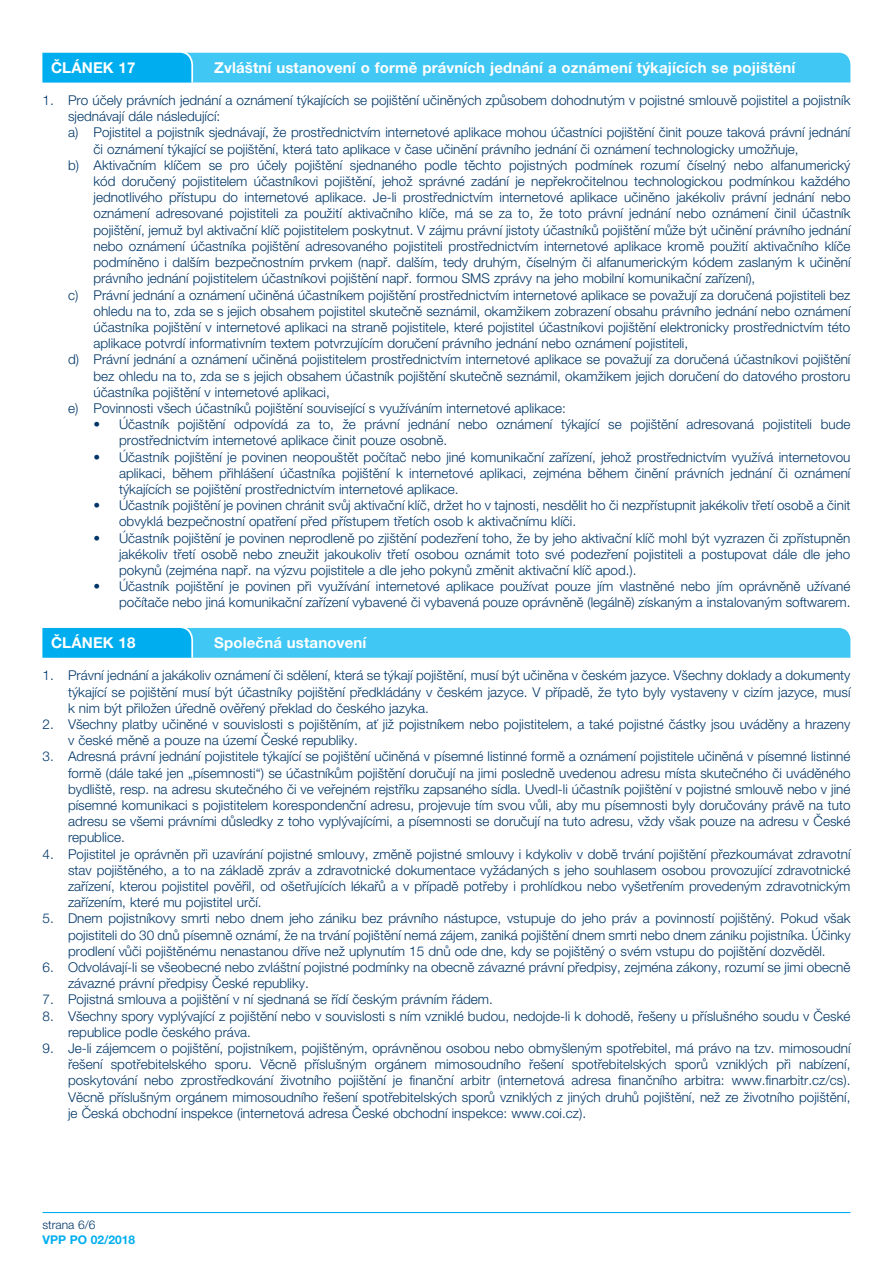
<style>
.page{position:relative;width:893px;height:1263px;background:#fff}
.page>*{position:absolute;margin:0;border:0;box-sizing:border-box;transform-origin:0 0}
.t1{font:700 15px "Helvetica Neue LT Pro";letter-spacing:.01em;color:#fff}
.t2{font:300 13.5px/16.2px "Helvetica Neue LT Pro";color:#003667;text-align:justify}
.t3{font:700 12px "Helvetica Neue LT Pro";color:#00aeef}
.t4{font:300 12px "Helvetica Neue LT Pro";color:#003667}
</style>
<div class="page">
<hr style="left:43px;top:1212px;width:807px;height:1px;background:#00aeef">
<svg style="left:43px;top:52px;width:807px;height:30px;background:#39c3f3"></svg>
<svg style="left:43px;top:627px;width:807px;height:31px;background:#3cc4f3"></svg>
<p class="t1" style="left:51px;top:58px;width:86px">ČLÁNEK 17</p>
<p class="t1" style="left:214px;top:58px;width:583px">Zvláštní ustanovení o formě právních jednání a oznámení týkajících se pojištění</p>
<p class="t2" style="left:43px;top:92px;width:809px">1. Pro účely právních jednání a oznámení týkajících se pojištění učiněných způsobem dohodnutým v pojistné smlouvě pojistitel a pojistník</p>
<p class="t2" style="left:68px;top:108px;width:154px">sjednávají dále následující:</p>
<p class="t2" style="left:68px;top:124px;width:784px">a) Pojistitel a pojistník sjednávají, že prostřednictvím internetové aplikace mohou účastníci pojištění činit pouze taková právní jednání</p>
<p class="t2" style="left:94px;top:140px;width:706px">či oznámení týkající se pojištění, která tato aplikace v čase učinění právního jednání či oznámení technologicky umožňuje,</p>
<p class="t2" style="left:68px;top:157px;width:784px">b) Aktivačním klíčem se pro účely pojištění sjednaného podle těchto pojistných podmínek rozumí číselný nebo alfanumerický</p>
<p class="t2" style="left:94px;top:173px;width:758px">kód doručený pojistitelem účastníkovi pojištění, jehož správné zadání je nepřekročitelnou technologickou podmínkou každého</p>
<p class="t2" style="left:94px;top:189px;width:758px">jednotlivého přístupu do internetové aplikace. Je-li prostřednictvím internetové aplikace učiněno jakékoliv právní jednání nebo</p>
<p class="t2" style="left:94px;top:205px;width:758px">oznámení adresované pojistiteli za použití aktivačního klíče, má se za to, že toto právní jednání nebo oznámení činil účastník</p>
<p class="t2" style="left:94px;top:221px;width:758px">pojištění, jemuž byl aktivační klíč pojistitelem poskytnut. V zájmu právní jistoty účastníků pojištění může být učinění právního jednání</p>
<p class="t2" style="left:94px;top:238px;width:758px">nebo oznámení účastníka pojištění adresovaného pojistiteli prostřednictvím internetové aplikace kromě použití aktivačního klíče</p>
<p class="t2" style="left:94px;top:254px;width:758px">podmíněno i dalším bezpečnostním prvkem (např. dalším, tedy druhým, číselným či alfanumerickým kódem zaslaným k učinění</p>
<p class="t2" style="left:94px;top:270px;width:663px">právního jednání pojistitelem účastníkovi pojištění např. formou SMS zprávy na jeho mobilní komunikační zařízení),</p>
<p class="t2" style="left:68px;top:286px;width:784px">c) Právní jednání a oznámení učiněná účastníkem pojištění prostřednictvím internetové aplikace se považují za doručená pojistiteli bez</p>
<p class="t2" style="left:94px;top:302px;width:758px">ohledu na to, zda se s jejich obsahem pojistitel skutečně seznámil, okamžikem zobrazení obsahu právního jednání nebo oznámení</p>
<p class="t2" style="left:94px;top:319px;width:758px">účastníka pojištění v internetové aplikaci na straně pojistitele, které pojistitel účastníkovi pojištění elektronicky prostřednictvím této</p>
<p class="t2" style="left:94px;top:335px;width:596px">aplikace potvrdí informativním textem potvrzujícím doručení právního jednání nebo oznámení pojistiteli,</p>
<p class="t2" style="left:68px;top:351px;width:784px">d) Právní jednání a oznámení učiněná pojistitelem prostřednictvím internetové aplikace se považují za doručená účastníkovi pojištění</p>
<p class="t2" style="left:94px;top:367px;width:758px">bez ohledu na to, zda se s jejich obsahem účastník pojištění skutečně seznámil, okamžikem jejich doručení do datového prostoru</p>
<p class="t2" style="left:94px;top:383px;width:238px">účastníka pojištění v internetové aplikaci,</p>
<p class="t2" style="left:68px;top:400px;width:499px">e) Povinnosti všech účastníků pojištění související s využíváním internetové aplikace:</p>
<p class="t2" style="left:119px;top:416px;width:733px;text-indent:-26px">• Účastník pojištění odpovídá za to, že právní jednání nebo oznámení týkající se pojištění adresovaná pojistiteli bude prostřednictvím internetové aplikace činit pouze osobně.</p>
<p class="t2" style="left:119px;top:448px;width:733px;text-indent:-26px">• Účastník pojištění je povinen neopouštět počítač nebo jiné komunikační zařízení, jehož prostřednictvím využívá internetovou aplikaci, během přihlášení účastníka pojištění k internetové aplikaci, zejména během činění právních jednání či oznámení týkajících se pojištění prostřednictvím internetové aplikace.</p>
<p class="t2" style="left:119px;top:497px;width:733px;text-indent:-26px">• Účastník pojištění je povinen chránit svůj aktivační klíč, držet ho v tajnosti, nesdělit ho či nezpřístupnit jakékoliv třetí osobě a činit obvyklá bezpečnostní opatření před přístupem třetích osob k aktivačnímu klíči.</p>
<p class="t2" style="left:119px;top:529px;width:733px;text-indent:-26px">• Účastník pojištění je povinen neprodleně po zjištění podezření toho, že by jeho aktivační klíč mohl být vyzrazen či zpřístupněn jakékoliv třetí osobě nebo zneužit jakoukoliv třetí osobou oznámit toto své podezření pojistiteli a postupovat dále dle jeho pokynů (zejména např. na výzvu pojistitele a dle jeho pokynů změnit aktivační klíč apod.).</p>
<p class="t2" style="left:94px;top:578px;width:758px;text-align:right">• Účastník pojištění je povinen při využívání internetové aplikace používat pouze jím vlastněné nebo jím oprávněně užívané počítače nebo jiná komunikační zařízení vybavené či vybavená pouze oprávněně (legálně) získaným a instalovaným softwarem.</p>
<p class="t1" style="left:51px;top:633px;width:86px">ČLÁNEK 18</p>
<p class="t1" style="left:214px;top:633px;width:154px">Společná ustanovení</p>
<p class="t2" style="left:68px;top:667px;width:784px;text-indent:-26px">1. Právní jednání a jakákoliv oznámení či sdělení, která se týkají pojištění, musí být učiněna v českém jazyce. Všechny doklady a dokumenty týkající se pojištění musí být účastníky pojištění předkládány v českém jazyce. V případě, že tyto byly vystaveny v cizím jazyce, musí k nim být přiložen úředně ověřený překlad do českého jazyka.</p>
<p class="t2" style="left:68px;top:716px;width:784px;text-indent:-26px">2. Všechny platby učiněné v souvislosti s pojištěním, ať již pojistníkem nebo pojistitelem, a také pojistné částky jsou uváděny a hrazeny v české měně a pouze na území České republiky.</p>
<p class="t2" style="left:68px;top:748px;width:784px;text-indent:-26px">3. Adresná právní jednání pojistitele týkající se pojištění učiněná v písemné listinné formě a oznámení pojistitele učiněná v písemné listinné formě (dále také jen „písemnosti“) se účastníkům pojištění doručují na jimi posledně uvedenou adresu místa skutečného či uváděného bydliště, resp. na adresu skutečného či ve veřejném rejstříku zapsaného sídla. Uvedl-li účastník pojištění v pojistné smlouvě nebo v jiné písemné komunikaci s pojistitelem korespondenční adresu, projevuje tím svou vůli, aby mu písemnosti byly doručovány právě na tuto adresu se všemi právními důsledky z toho vyplývajícími, a písemnosti se doručují na tuto adresu, vždy však pouze na adresu v České republice.</p>
<p class="t2" style="left:68px;top:845px;width:784px;text-indent:-26px">4. Pojistitel je oprávněn při uzavírání pojistné smlouvy, změně pojistné smlouvy i kdykoliv v době trvání pojištění přezkoumávat zdravotní stav pojištěného, a to na základě zpráv a zdravotnické dokumentace vyžádaných s jeho souhlasem osobou provozující zdravotnické zařízení, kterou pojistitel pověřil, od ošetřujících lékařů a v případě potřeby i prohlídkou nebo vyšetřením provedeným zdravotnickým zařízením, které mu pojistitel určí.</p>
<p class="t2" style="left:68px;top:910px;width:784px;text-indent:-26px">5. Dnem pojistníkovy smrti nebo dnem jeho zániku bez právního nástupce, vstupuje do jeho práv a povinností pojištěný. Pokud však pojistiteli do 30 dnů písemně oznámí, že na trvání pojištění nemá zájem, zaniká pojištění dnem smrti nebo dnem zániku pojistníka. Účinky prodlení vůči pojištěnému nenastanou dříve než uplynutím 15 dnů ode dne, kdy se pojištěný o svém vstupu do pojištění dozvěděl.</p>
<p class="t2" style="left:68px;top:959px;width:784px;text-indent:-26px">6. Odvolávají-li se všeobecné nebo zvláštní pojistné podmínky na obecně závazné právní předpisy, zejména zákony, rozumí se jimi obecně závazné právní předpisy České republiky.</p>
<p class="t2" style="left:43px;top:991px;width:452px">7. Pojistná smlouva a pojištění v ní sjednaná se řídí českým právním řádem.</p>
<p class="t2" style="left:68px;top:1007px;width:784px;text-indent:-26px">8. Všechny spory vyplývající z pojištění nebo v souvislosti s ním vzniklé budou, nedojde-li k dohodě, řešeny u příslušného soudu v České republice podle českého práva.</p>
<p class="t2" style="left:68px;top:1040px;width:784px;text-indent:-26px">9. Je-li zájemcem o pojištění, pojistníkem, pojištěným, oprávněnou osobou nebo obmyšleným spotřebitel, má právo na tzv. mimosoudní řešení spotřebitelského sporu. Věcně příslušným orgánem mimosoudního řešení spotřebitelských sporů vzniklých při nabízení, poskytování nebo zprostředkování životního pojištění je finanční arbitr (internetová adresa finančního arbitra: www.finarbitr.cz/cs).<br>Věcně příslušným orgánem mimosoudního řešení spotřebitelských sporů vzniklých z jiných druhů pojištění, než ze životního pojištění, je Česká obchodní inspekce (internetová adresa České obchodní inspekce: www.coi.cz).</p>
<p class="t4" style="left:43px;top:1218px;width:55px">strana 6/6</p>
<p class="t3" style="left:43px;top:1232px;width:94px">VPP PO 02/2018</p>
</div>
